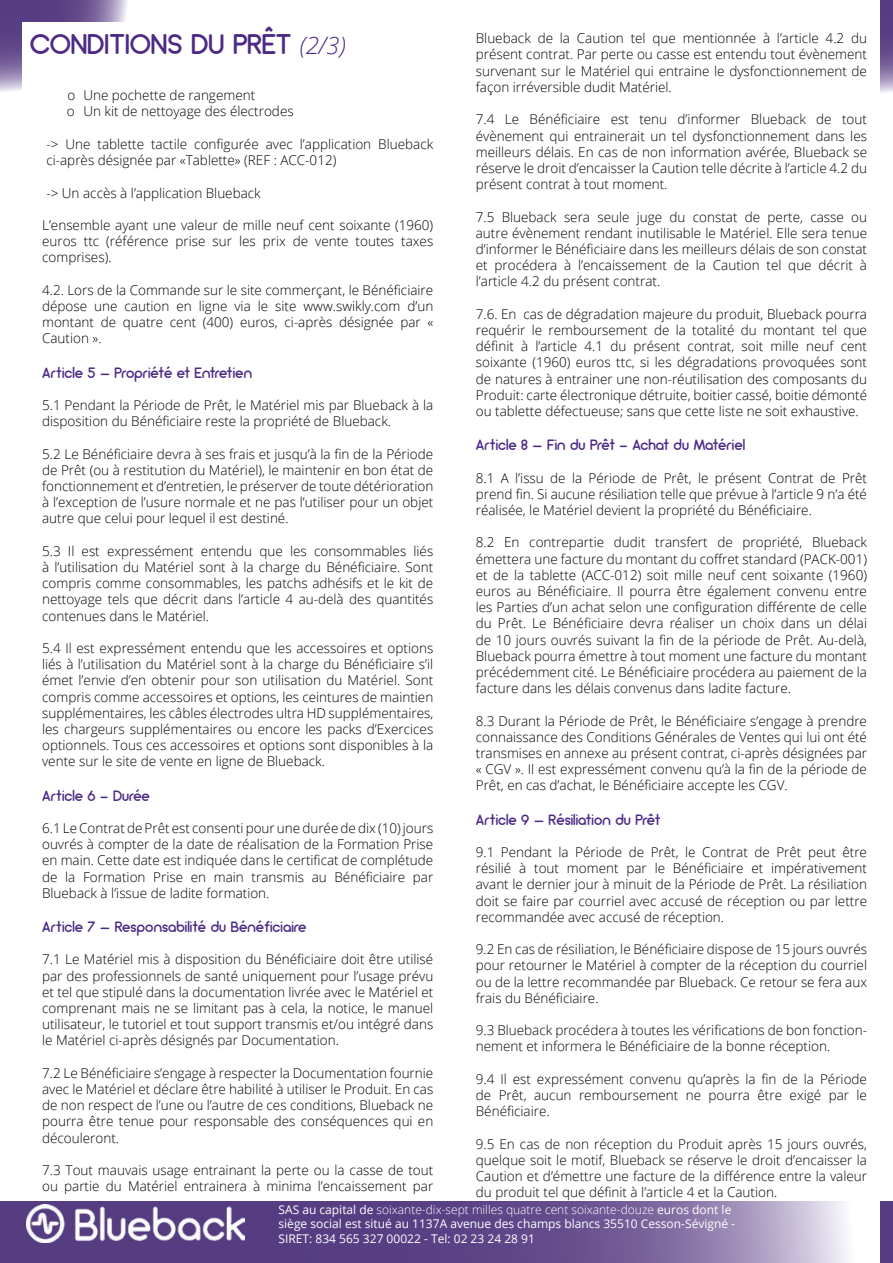
<style>
.page{position:relative;width:893px;height:1263px;background:#fff}
.page>*{position:absolute;margin:0;border:0;box-sizing:border-box;transform-origin:0 0}
.t1{font:28.5px "Arciform";color:#4d2a86}
.t2{font:15px "Arciform";color:#4d2a86}
.t3{font:300 13.5px/16.2px "Open Sans";color:#000;text-align:justify}
.t4{font:12px/14.4px "Open Sans";color:#fff}
.s1{font-family:"Open Sans";font-weight:300;font-style:italic;font-size:24px}
.s2{font-weight:300}
</style>
<div class="page">
<svg style="left:0;top:1202px;width:847px;height:61px;background:#735d97"></svg>
<div style="left:880px;top:1202px;width:13px;height:61px;background:#563d82"></div>
<img style="left:27px;top:1204px;width:218px;height:39px">
<svg style="left:0;top:0;width:21px;height:92px;background:#766099"></svg>
<svg style="left:880px;top:0;width:13px;height:93px"></svg>
<svg style="left:21px;top:0;width:106px;height:21px;background:#756099"></svg>
<h1 class="t1" style="left:30px;top:26px;width:318px">CONDITIONS DU PRÊT <span class="s1">(2/3)</span></h1>
<p class="t3" style="left:67px;top:87px;width:229px">o Une pochette de rangement<br>o Un kit de nettoyage des électrodes</p>
<p class="t3" style="left:46px;top:136px;width:388px">-&gt; Une tablette tactile configurée avec l’application Blueback ci-après désignée par «Tablette» (REF : ACC-012)</p>
<p class="t3" style="left:46px;top:184px;width:216px">-&gt; Un accès à l’application Blueback</p>
<p class="t3" style="left:42px;top:217px;width:393px">L’ensemble ayant une valeur de mille neuf cent soixante (1960) euros ttc (référence prise sur les prix de vente toutes taxes comprises).</p>
<p class="t3" style="left:42px;top:281px;width:393px">4.2. Lors de la Commande sur le site commerçant, le Bénéficiaire dépose une caution en ligne via le site www.swikly.com d’un montant de quatre cent (400) euros, ci-après désignée par « Caution ».</p>
<p class="t2" style="left:42px;top:363px;width:211px">Article 5 – Propriété et Entretien</p>
<p class="t3" style="left:42px;top:397px;width:393px">5.1 Pendant la Période de Prêt, le Matériel mis par Blueback à la disposition du Bénéficiaire reste la propriété de Blueback.</p>
<p class="t3" style="left:42px;top:445px;width:393px">5.2 Le Bénéficiaire devra à ses frais et jusqu’à la fin de la Période de Prêt (ou à restitution du Matériel), le maintenir en bon état de fonctionnement et d’entretien, le préserver de toute détérioration à l’exception de l’usure normale et ne pas l’utiliser pour un objet autre que celui pour lequel il est destiné.</p>
<p class="t3" style="left:42px;top:542px;width:393px">5.3 Il est expressément entendu que les consommables liés à l’utilisation du Matériel sont à la charge du Bénéficiaire. Sont compris comme consommables, les patchs adhésifs et le kit de nettoyage tels que décrit dans l’article 4 au-delà des quantités contenues dans le Matériel.</p>
<p class="t3" style="left:42px;top:640px;width:393px">5.4 Il est expressément entendu que les accessoires et options liés à l’utilisation du Matériel sont à la charge du Bénéficiaire s’il émet l’envie d’en obtenir pour son utilisation du Matériel. Sont compris comme accessoires et options, les ceintures de maintien supplémentaires, les câbles électrodes ultra HD supplémentaires, les chargeurs supplémentaires ou encore les packs d’Exercices optionnels. Tous ces accessoires et options sont disponibles à la vente sur le site de vente en ligne de Blueback.</p>
<p class="t2" style="left:42px;top:786px;width:109px">Article 6 - Durée</p>
<p class="t3" style="left:42px;top:820px;width:393px">6.1 Le Contrat de Prêt est consenti pour une durée de dix (10) jours ouvrés à compter de la date de réalisation de la Formation Prise en main. Cette date est indiquée dans le certificat de complétude de la Formation Prise en main transmis au Bénéficiaire par Blueback à l’issue de ladite formation.</p>
<p class="t2" style="left:42px;top:917px;width:266px">Article 7 – Responsabilité du Bénéficiaire</p>
<p class="t3" style="left:42px;top:951px;width:393px">7.1 Le Matériel mis à disposition du Bénéficiaire doit être utilisé par des professionnels de santé uniquement pour l’usage prévu et tel que stipulé dans la documentation livrée avec le Matériel et comprenant mais ne se limitant pas à cela, la notice, le manuel utilisateur, le tutoriel et tout support transmis et/ou intégré dans le Matériel ci-après désignés par Documentation.</p>
<p class="t3" style="left:42px;top:1064px;width:393px">7.2 Le Bénéficiaire s’engage à respecter la Documentation fournie avec le Matériel et déclare être habilité à utiliser le Produit. En cas de non respect de l’une ou l’autre de ces conditions, Blueback ne pourra être tenue pour responsable des conséquences qui en découleront.</p>
<p class="t3" style="left:42px;top:1162px;width:393px">7.3 Tout mauvais usage entrainant la perte ou la casse de tout ou partie du Matériel entrainera à minima l’encaissement par</p>
<p class="t3" style="left:476px;top:30px;width:393px">Blueback de la Caution tel que mentionnée à l’article 4.2 du présent contrat. Par perte ou casse est entendu tout évènement survenant sur le Matériel qui entraine le dysfonctionnement de façon irréversible dudit Matériel.</p>
<p class="t3" style="left:476px;top:111px;width:393px">7.4 Le Bénéficiaire est tenu d’informer Blueback de tout évènement qui entrainerait un tel dysfonctionnement dans les meilleurs délais. En cas de non information avérée, Blueback se réserve le droit d’encaisser la Caution telle décrite à l’article 4.2 du présent contrat à tout moment.</p>
<p class="t3" style="left:476px;top:208px;width:393px">7.5 Blueback sera seule juge du constat de perte, casse ou autre évènement rendant inutilisable le Matériel. Elle sera tenue d’informer le Bénéficiaire dans les meilleurs délais de son constat et procédera à l’encaissement de la Caution tel que décrit à l’article 4.2 du présent contrat.</p>
<p class="t3" style="left:476px;top:305px;width:393px">7.6. En cas de dégradation majeure du produit, Blueback pourra requérir le remboursement de la totalité du montant tel que définit à l’article 4.1 du présent contrat, soit mille neuf cent soixante (1960) euros ttc, si les dégradations provoquées sont de natures à entrainer une non-réutilisation des composants du Produit: carte électronique détruite, boitier cassé, boitie démonté ou tablette défectueuse; sans que cette liste ne soit exhaustive.</p>
<p class="t2" style="left:476px;top:435px;width:271px">Article 8 – Fin du Prêt - Achat du Matériel</p>
<p class="t3" style="left:476px;top:469px;width:393px">8.1 A l’issu de la Période de Prêt, le présent Contrat de Prêt prend fin. Si aucune résiliation telle que prévue à l’article 9 n’a été réalisée, le Matériel devient la propriété du Bénéficiaire.</p>
<p class="t3" style="left:476px;top:534px;width:393px">8.2 En contrepartie dudit transfert de propriété, Blueback émettera une facture du montant du coffret standard (PACK-001) et de la tablette (ACC-012) soit mille neuf cent soixante (1960) euros au Bénéficiaire. Il pourra être également convenu entre les Parties d’un achat selon une configuration différente de celle du Prêt. Le Bénéficiaire devra réaliser un choix dans un délai de 10 jours ouvrés suivant la fin de la période de Prêt. Au-delà, Blueback pourra émettre à tout moment une facture du montant précédemment cité. Le Bénéficiaire procédera au paiement de la facture dans les délais convenus dans ladite facture.</p>
<p class="t3" style="left:476px;top:712px;width:393px">8.3 Durant la Période de Prêt, le Bénéficiaire s’engage à prendre connaissance des Conditions Générales de Ventes qui lui ont été transmises en annexe au présent contrat, ci-après désignées par « CGV ». Il est expressément convenu qu’à la fin de la période de Prêt, en cas d’achat, le Bénéficiaire accepte les CGV.</p>
<p class="t2" style="left:476px;top:810px;width:186px">Article 9 – Résiliation du Prêt</p>
<p class="t3" style="left:476px;top:844px;width:393px">9.1 Pendant la Période de Prêt, le Contrat de Prêt peut être résilié à tout moment par le Bénéficiaire et impérativement avant le dernier jour à minuit de la Période de Prêt. La résiliation doit se faire par courriel avec accusé de réception ou par lettre recommandée avec accusé de réception.</p>
<p class="t3" style="left:476px;top:941px;width:393px">9.2 En cas de résiliation, le Bénéficiaire dispose de 15 jours ouvrés pour retourner le Matériel à compter de la réception du courriel ou de la lettre recommandée par Blueback. Ce retour se fera aux frais du Bénéficiaire.</p>
<p class="t3" style="left:476px;top:1022px;width:393px">9.3 Blueback procédera à toutes les vérifications de bon fonction&shy;nement et informera le Bénéficiaire de la bonne réception.</p>
<p class="t3" style="left:476px;top:1070px;width:393px">9.4 Il est expressément convenu qu’après la fin de la Période de Prêt, aucun remboursement ne pourra être exigé par le Bénéficiaire.</p>
<p class="t3" style="left:476px;top:1135px;width:393px">9.5 En cas de non réception du Produit après 15 jours ouvrés, quelque soit le motif, Blueback se réserve le droit d’encaisser la Caution et d’émettre une facture de la différence entre la valeur du produit tel que définit à l’article 4 et la Caution.</p>
<p class="t4" style="left:279px;top:1202px;width:458px">SAS au capital de <span class="s2">soixante-dix-sept milles quatre cent soixante-douze</span> euros dont le siège social est situé au 1137A avenue des champs blancs 35510 Cesson-Sévigné -<br>SIRET: 834 565 327 00022 - Tel: 02 23 24 28 91</p>
</div>
